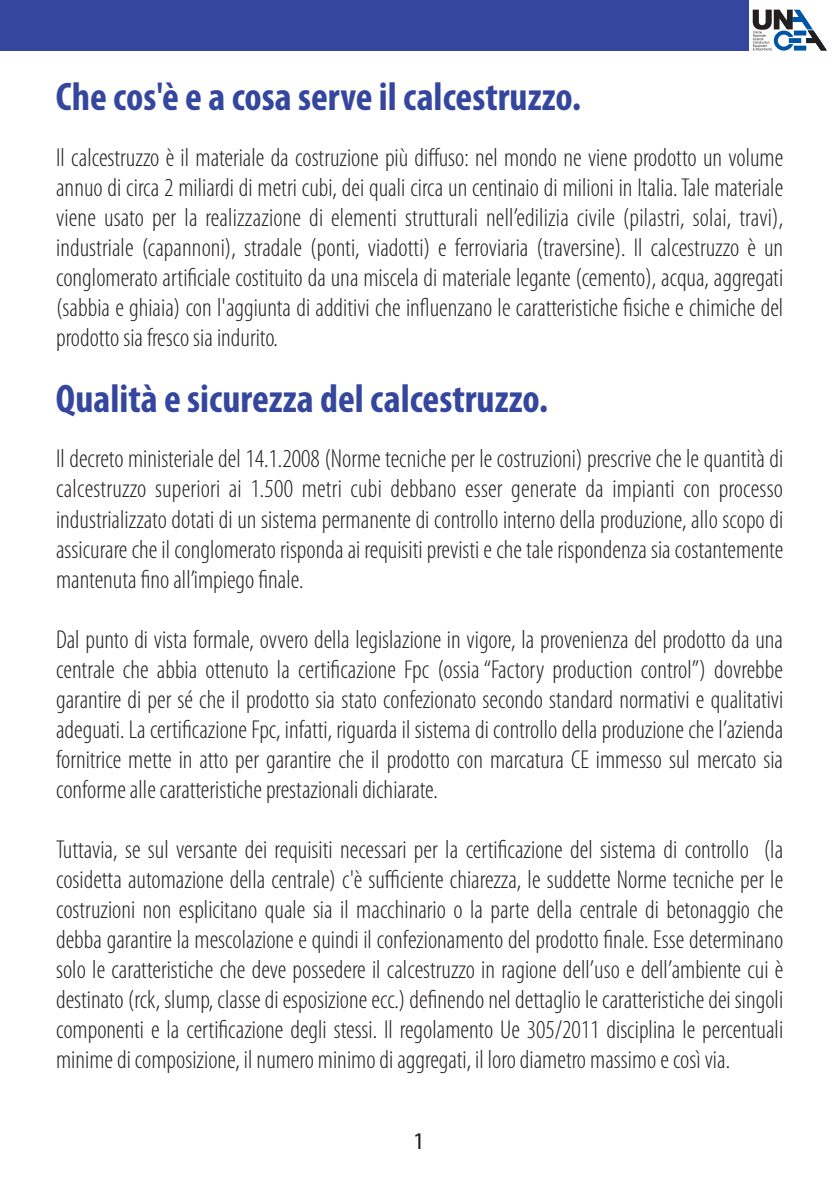
<style>
.page{position:relative;width:840px;height:1191px;background:#fff}
.page>*{position:absolute;margin:0;border:0;box-sizing:border-box;transform-origin:0 0}
.t1{font:700 condensed 40px "Myriad Pro";color:#34469d}
.t2{font:300 condensed 26px/30px "Myriad Pro";color:#231f20;text-align:justify}
.t3{font:24px "Myriad Pro";color:#231f20}
</style>
<div class="page">
<div style="left:0;top:0;width:748px;height:51px;background:#34469d"></div>
<svg style="left:752px;top:10px;width:74px;height:41px"></svg>
<div style="left:792px;top:17px;width:9px;height:5px;background:#0054a4"></div>
<h1 class="t1" style="left:56px;top:73px;width:526px">Che cos'è e a cosa serve il calcestruzzo.</h1>
<p class="t2" style="left:56px;top:145px;width:728px">Il calcestruzzo è il materiale da costruzione più diffuso: nel mondo ne viene prodotto un volume annuo di circa 2 miliardi di metri cubi, dei quali circa un centinaio di milioni in Italia. Tale materiale viene usato per la realizzazione di elementi strutturali nell’edilizia civile (pilastri, solai, travi), industriale (capannoni), stradale (ponti, viadotti) e ferroviaria (traversine). Il calcestruzzo è un conglomerato artificiale costituito da una miscela di materiale legante (cemento), acqua, aggregati (sabbia e ghiaia) con l'aggiunta di additivi che influenzano le caratteristiche fisiche e chimiche del prodotto sia fresco sia indurito.</p>
<h1 class="t1" style="left:56px;top:375px;width:493px">Qualità e sicurezza del calcestruzzo.</h1>
<p class="t2" style="left:56px;top:446px;width:728px">Il decreto ministeriale del 14.1.2008 (Norme tecniche per le costruzioni) prescrive che le quantità di calcestruzzo superiori ai 1.500 metri cubi debbano esser generate da impianti con processo industrializzato dotati di un sistema permanente di controllo interno della produzione, allo scopo di assicurare che il conglomerato risponda ai requisiti previsti e che tale rispondenza sia costantemente mantenuta fino all’impiego finale.</p>
<p class="t2" style="left:56px;top:626px;width:728px">Dal punto di vista formale, ovvero della legislazione in vigore, la provenienza del prodotto da una centrale che abbia ottenuto la certificazione Fpc (ossia “Factory production control”) dovrebbe garantire di per sé che il prodotto sia stato confezionato secondo standard normativi e qualitativi adeguati. La certificazione Fpc, infatti, riguarda il sistema di controllo della produzione che l’azienda fornitrice mette in atto per garantire che il prodotto con marcatura CE immesso sul mercato sia conforme alle caratteristiche prestazionali dichiarate.</p>
<p class="t2" style="left:56px;top:836px;width:728px">Tuttavia, se sul versante dei requisiti necessari per la certificazione del sistema di controllo (la cosidetta automazione della centrale) c'è sufficiente chiarezza, le suddette Norme tecniche per le costruzioni non esplicitano quale sia il macchinario o la parte della centrale di betonaggio che debba garantire la mescolazione e quindi il confezionamento del prodotto finale. Esse determinano solo le caratteristiche che deve possedere il calcestruzzo in ragione dell’uso e dell’ambiente cui è destinato (rck, slump, classe di esposizione ecc.) definendo nel dettaglio le caratteristiche dei singoli componenti e la certificazione degli stessi. Il regolamento Ue 305/2011 disciplina le percentuali minime di composizione, il numero minimo di aggregati, il loro diametro massimo e così via.</p>
<p class="t3" style="left:412px;top:1126px;width:14px">1</p>
</div>
